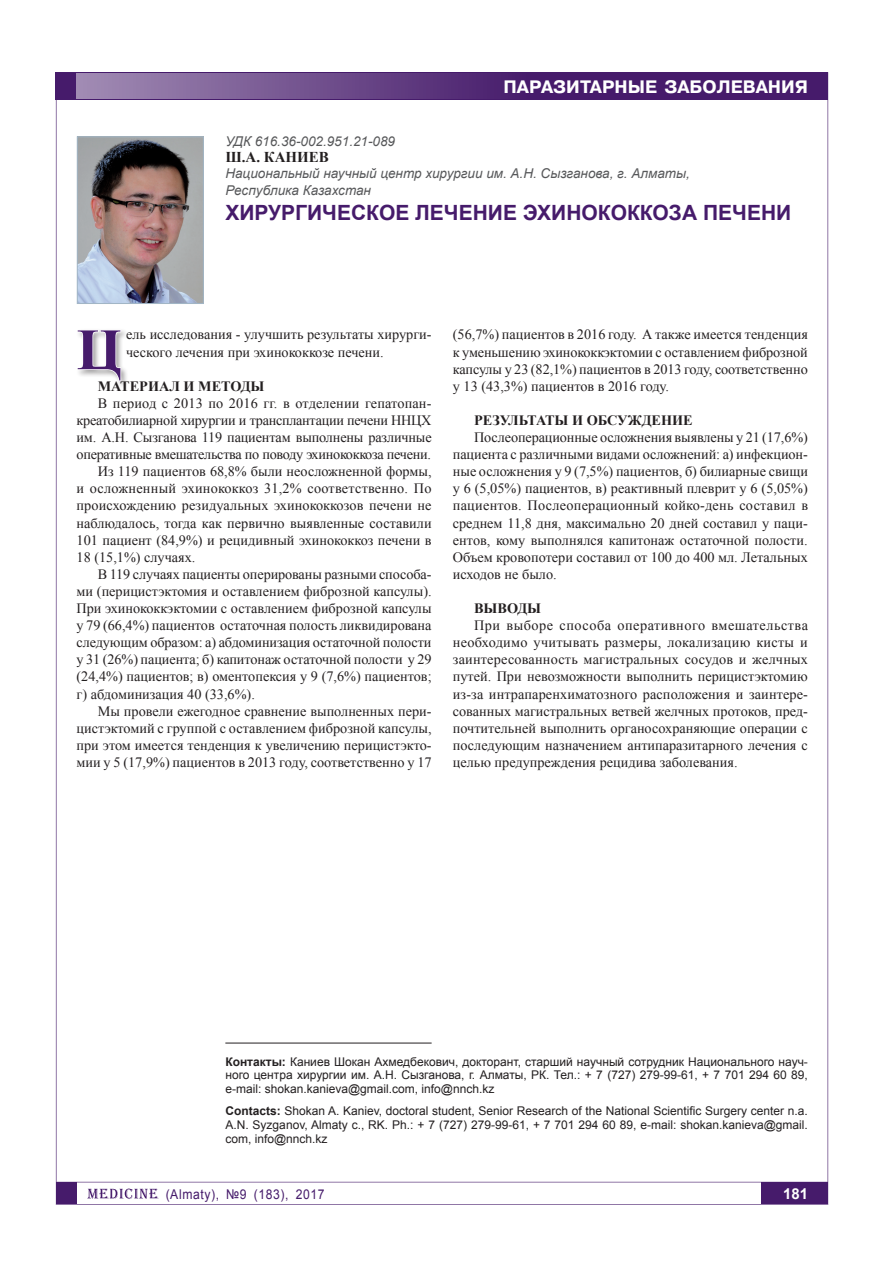
<style>
.page{position:relative;width:893px;height:1263px;background:#fff}
.page>*{position:absolute;margin:0;border:0;box-sizing:border-box;transform-origin:0 0}
.t1{font:700 58.5px "Times New Roman";color:#461b6b}
.t2{font:700 21px "Arial";color:#461b6b}
.t3{font:700 18px "Pragmatica C";color:#fff}
.t4{font:700 15px "Times New Roman";color:#231f20}
.t5{font:700 15px "Arial";color:#fff}
.t6{font:14.25px/17.1px "Times New Roman";color:#231f20;text-align:justify}
.t7{font:14.25px "Times New Roman";letter-spacing:-.02em;color:#231f20}
.t8{font:700 14.25px "Times New Roman";color:#231f20}
.t9{font:italic 13.5px/16.2px "Arial";color:#57585a}
.t10{font:13.5px "Arial";letter-spacing:.05em;color:#461b6b;scale:.9 1}
.t11{font:12px/13.8px "Arial";color:#231f20;text-align:justify}
.s1{font-weight:700}
</style>
<div class="page">
<div style="left:761px;top:1182px;width:67px;height:22px;background:#461b6b"></div>
<div style="left:56px;top:1182px;width:21px;height:22px;background:#461b6b"></div>
<svg style="left:87px;top:1188px;width:71px;height:11px"></svg>
<hr style="left:56px;top:1182px;width:772px;height:1px;background:#461b6b">
<div style="left:56px;top:72px;width:772px;height:28px;background:#461b6b"></div>
<div style="left:77px;top:73px;width:463px;height:26px;background:linear-gradient(to right,#a28cb4,#441969)"></div>
<hr style="left:225px;top:1043px;width:207px;height:1px;background:#231f20">
<svg style="left:79px;top:330px;width:43px;height:52px"></svg>
<img style="left:79px;top:138px;width:123px;height:164px">
<div style="left:77px;top:136px;width:127px;height:168px;border:1px solid #a2b6c6"></div>
<p class="t3" style="left:503px;top:77px;width:306px">Паразитарные заболевания</p>
<p class="t9" style="left:225px;top:133px;width:171px">УДК 616.36-002.951.21-089</p>
<p class="t4" style="left:225px;top:147px;width:104px">Ш.А. Каниев</p>
<p class="t9" style="left:225px;top:166px;width:466px">Национальный научный центр хирургии им. А.Н. Сызганова, г. Алматы,<br>Республика Казахстан</p>
<h2 class="t2" style="left:225px;top:198px;width:567px">ХИРУРГИЧЕСКОЕ ЛЕЧЕНИЕ ЭХИНОКОККОЗА ПЕЧЕНИ</h2>
<h1 class="t1" style="left:77px;top:309px;width:47px">Ц</h1>
<p class="t6" style="left:126px;top:326px;width:307px">ель исследования - улучшить результаты хирурги&shy;ческого лечения при эхинококкозе печени.</p>
<p class="t8" style="left:98px;top:376px;width:168px">Материал и методы</p>
<p class="t6" style="left:98px;top:394px;width:335px">В период с 2013 по 2016 гг. в отделении гепатопан-</p>
<p class="t7" style="left:77px;top:411px;width:357px">креатобилиарной хирургии и трансплантации печени ННЦХ</p>
<p class="t6" style="left:77px;top:428px;width:357px">им. А.Н. Сызганова 119 пациентам выполнены различные</p>
<p class="t7" style="left:77px;top:445px;width:356px">оперативные вмешательства по поводу эхинококкоза печени.</p>
<p class="t6" style="left:98px;top:463px;width:335px">Из 119 пациентов 68,8% были неосложненной формы,</p>
<p class="t6" style="left:77px;top:480px;width:356px">и осложненный эхинококкоз 31,2% соответственно. По</p>
<p class="t6" style="left:77px;top:497px;width:357px">происхождению резидуальных эхинококкозов печени не</p>
<p class="t6" style="left:77px;top:514px;width:357px">наблюдалось, тогда как первично выявленные составили</p>
<p class="t6" style="left:77px;top:531px;width:357px">101 пациент (84,9%) и рецидивный эхинококкоз печени в</p>
<p class="t6" style="left:77px;top:548px;width:120px">18 (15,1%) случаях.</p>
<p class="t6" style="left:98px;top:565px;width:335px">В 119 случаях пациенты оперированы разными способа-</p>
<p class="t6" style="left:77px;top:582px;width:357px">ми (перицистэктомия и оставлением фиброзной капсулы).</p>
<p class="t6" style="left:77px;top:599px;width:357px">При эхинококкэктомии с оставлением фиброзной капсулы</p>
<p class="t6" style="left:77px;top:617px;width:356px">у 79 (66,4%) пациентов остаточная полость ликвидирована</p>
<p class="t6" style="left:77px;top:634px;width:357px">следующим образом: а) абдоминизация остаточной полости</p>
<p class="t6" style="left:77px;top:651px;width:357px">у 31 (26%) пациента; б) капитонаж остаточной полости у 29</p>
<p class="t6" style="left:77px;top:668px;width:357px">(24,4%) пациентов; в) оментопексия у 9 (7,6%) пациентов;</p>
<p class="t6" style="left:77px;top:685px;width:180px">г) абдоминизация 40 (33,6%).</p>
<p class="t6" style="left:98px;top:702px;width:335px">Мы провели ежегодное сравнение выполненных пери-</p>
<p class="t6" style="left:77px;top:719px;width:357px">цистэктомий с группой с оставлением фиброзной капсулы,</p>
<p class="t6" style="left:77px;top:736px;width:357px">при этом имеется тенденция к увеличению перицистэкто-</p>
<p class="t6" style="left:77px;top:753px;width:357px">мии у 5 (17,9%) пациентов в 2013 году, соответственно у 17</p>
<p class="t6" style="left:453px;top:326px;width:357px">(56,7%) пациентов в 2016 году. А также имеется тенденция к уменьшению эхинококкэктомии с оставлением фиброзной капсулы у 23 (82,1%) пациентов в 2013 году, соответственно у 13 (43,3%) пациентов в 2016 году.</p>
<p class="t8" style="left:474px;top:410px;width:209px">Результаты и обсужденИЕ</p>
<p class="t6" style="left:453px;top:428px;width:357px;text-indent:21px">Послеоперационные осложнения выявлены у 21 (17,6%) пациента с различными видами осложнений: а) инфекцион&shy;ные осложнения у 9 (7,5%) пациентов, б) билиарные свищи у 6 (5,05%) пациентов, в) реактивный плеврит у 6 (5,05%) пациентов. Послеоперационный койко-день составил в среднем 11,8 дня, максимально 20 дней составил у паци&shy;ентов, кому выполнялся капитонаж остаточной полости.<br>Объем кровопотери составил от 100 до 400 мл. Летальных исходов не было.</p>
<p class="t8" style="left:474px;top:598px;width:69px">Выводы</p>
<p class="t6" style="left:453px;top:617px;width:357px;text-indent:21px">При выборе способа оперативного вмешательства необходимо учитывать размеры, локализацию кисты и заинтересованность магистральных сосудов и желчных путей. При невозможности выполнить перицистэктомию из-за интрапаренхиматозного расположения и заинтере&shy;сованных магистральных ветвей желчных протоков, пред&shy;почтительней выполнить органосохраняющие операции с последующим назначением антипаразитарного лечения с целью предупреждения рецидива заболевания.</p>
<p class="t11" style="left:225px;top:1054px;width:584px"><span class="s1">Контакты:</span> Каниев Шокан Ахмедбекович, докторант, старший научный сотрудник Национального науч&shy;ного центра хирургии им. А.Н. Сызганова, г. Алматы, РК. Тел.: + 7 (727) 279-99-61, + 7 701 294 60 89, e-mail: shokan.kanieva@gmail.com, info@nnch.kz</p>
<p class="t11" style="left:225px;top:1104px;width:584px"><span class="s1">Contacts:</span> Shokan A. Kaniev, doctoral student, Senior Research of the National Scientific Surgery center n.a.<br>A.N. Syzganov, Almaty c., RK. Ph.: + 7 (727) 279-99-61, + 7 701 294 60 89, e-mail: shokan.kanieva@gmail. com, info@nnch.kz</p>
<p class="t10" style="left:166px;top:1185px;width:178px">(Almaty), №9 (183), 2017</p>
<p class="t5" style="left:783px;top:1183px;width:27px">181</p>
</div>
